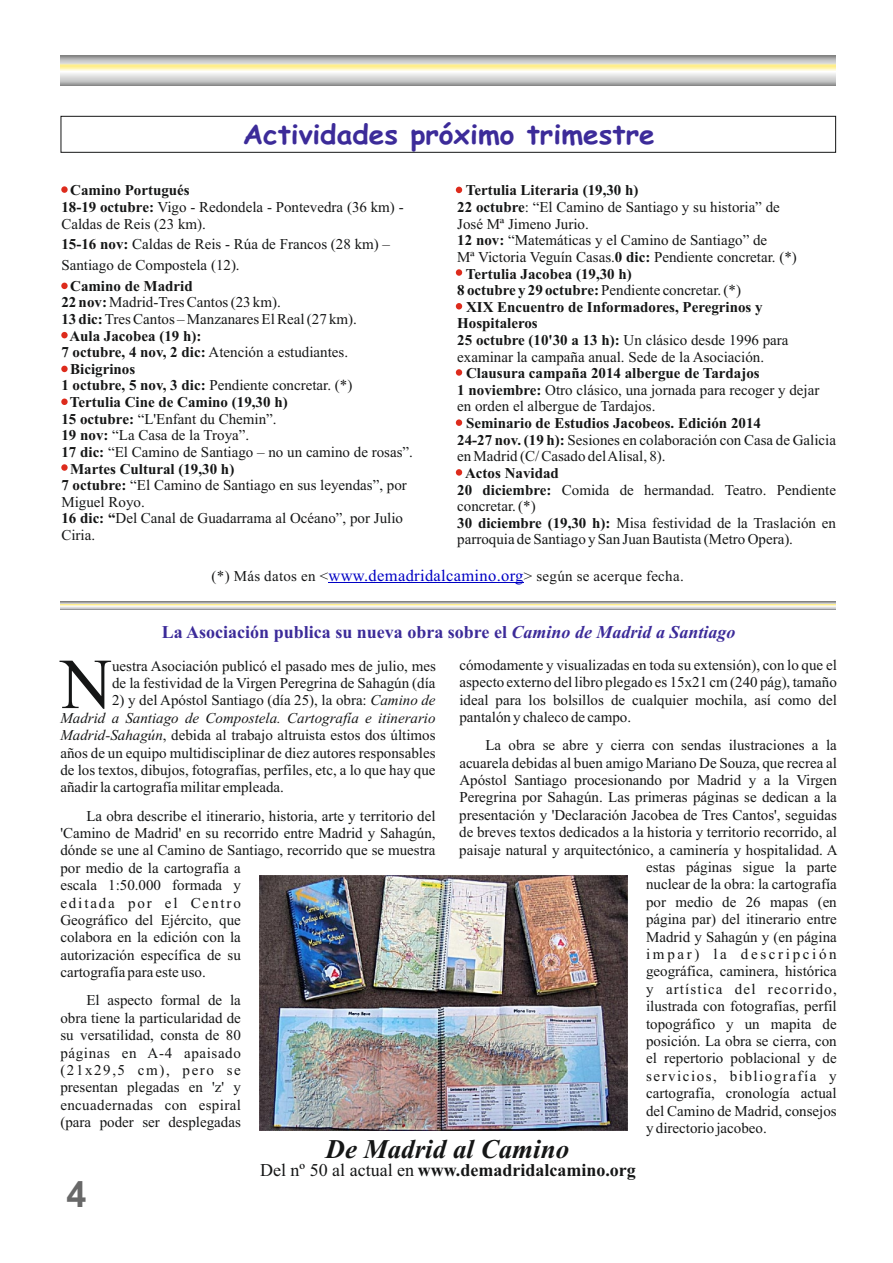
<style>
.page{position:relative;width:893px;height:1263px;background:#fff}
.page>*{position:absolute;margin:0;border:0;box-sizing:border-box;transform-origin:0 0}
.t1{font:71.55px "Times New Roman";color:#151616}
.t2{font:700 36px "Arial";color:#686868}
.t3{font:700 27px "Comic Sans MS";color:#3c2b99;scale:1.04 1}
.t4{font:italic 700 27px "Times New Roman";color:#151616}
.t5{font:700 18px "Times New Roman";color:#3c2b99}
.t6{font:700 18px "Times New Roman";color:#151616}
.t7{font:15px/16.6px "Times New Roman";color:#151616}
.t8{font:15px "Times New Roman";letter-spacing:.02em;color:#151616}
.t9{font:italic 15px "Times New Roman";color:#151616}
.t10{font:15px "Times New Roman";letter-spacing:.1em;color:#151616}
.t11{font:15px "Times New Roman";letter-spacing:.025em;color:#151616}
.t12{font:15px "Times New Roman";letter-spacing:.04em;color:#151616}
.t13{font:15px "Times New Roman";letter-spacing:.18em;color:#151616}
.t14{font:15px "Times New Roman";letter-spacing:.125em;color:#151616}
.t15{font:15px "Times New Roman";letter-spacing:.105em;color:#151616}
.s1{font-weight:700}
.s2{font-size:16.5px;color:#0000c4}
.s3{font-style:italic}
.s4{font-weight:400}
</style>
<div class="page">
<svg style="left:60px;top:601px;width:775px;height:8px;background:#d1cebd"></svg>
<div style="left:61px;top:116px;width:775px;height:36px;border:1px solid #151616"></div>
<svg style="left:60px;top:55px;width:775px;height:30px;background:#d3d1c1"></svg>
<hr style="left:328px;top:582px;width:196px;height:1px;background:#0000c4">
<svg style="left:61px;top:186px;width:7px;height:7px"></svg>
<img style="left:259px;top:875px;width:368px;height:255px">
<div style="left:61px;top:283px;width:7px;height:6px;background:#dd2b1c;border-radius:50%"></div>
<div style="left:61px;top:332px;width:7px;height:6px;background:#dd2b1c;border-radius:50%"></div>
<div style="left:61px;top:366px;width:7px;height:6px;background:#dd2b1c;border-radius:50%"></div>
<div style="left:61px;top:398px;width:7px;height:7px;background:#dd2b1c;border-radius:50%"></div>
<svg style="left:61px;top:464px;width:7px;height:7px"></svg>
<div style="left:456px;top:469px;width:6px;height:7px;background:#dd2b1c;border-radius:50%"></div>
<div style="left:456px;top:419px;width:6px;height:7px;background:#dd2b1c;border-radius:50%"></div>
<div style="left:456px;top:369px;width:6px;height:7px;background:#dd2b1c;border-radius:50%"></div>
<svg style="left:456px;top:303px;width:6px;height:6px"></svg>
<div style="left:456px;top:269px;width:6px;height:7px;background:#dd2b1c;border-radius:50%"></div>
<svg style="left:456px;top:187px;width:6px;height:6px"></svg>
<h3 class="t3" style="left:243px;top:122px;width:398px">Actividades próximo trimestre</h3>
<p class="t7" style="left:61px;top:184px;width:344px"><span class="s1">· Camino Portugués<br>18-19 octubre:</span> Vigo - Redondela - Pontevedra (36 km) -<br>Caldas de Reis (23 km).</p>
<p class="t7" style="left:61px;top:235px;width:330px;line-height:20.7px"><span class="s1">15-16 nov:</span> Caldas de Reis - Rúa de Francos (28 km) –<br>Santiago de Compostela (12).</p>
<p class="t7" style="left:61px;top:279px;width:353px"><span class="s1">· Camino de Madrid<br>22 nov:</span> Madrid-Tres Cantos (23 km).<br><span class="s1">13 dic:</span>Tres Cantos – Manzanares El Real (27 km).<br><span class="s1">· Aula Jacobea (19 h):<br>7 octubre, 4 nov, 2 dic:</span> Atención a estudiantes.<br><span class="s1">· Bicigrinos<br>1 octubre, 5 nov, 3 dic:</span> Pendiente concretar. (*)<br><span class="s1">· Tertulia Cine de Camino (19,30 h)<br>15 octubre:</span> “L'Enfant du Chemin”.<br><span class="s1">19 nov:</span> “La Casa de la Troya”.<br><span class="s1">17 dic:</span> “El Camino de Santiago – no un camino de rosas”. <span class="s1">· Martes Cultural (19,30 h)<br>7 octubre:</span> “El Camino de Santiago en sus leyendas”, por Miguel Royo.<br><span class="s1">16 dic: “</span>Del Canal de Guadarrama al Océano”, por Julio Ciria.</p>
<p class="t7" style="left:457px;top:184px;width:341px"><span class="s1">· Tertulia Literaria (19,30 h)<br>22 octubre</span>: “El Camino de Santiago y su historia” de José Mª Jimeno Jurio.<br><span class="s1">12 nov:</span> “Matemáticas y el Camino de Santiago” de<br>Mª Victoria Veguín Casas.<span class="s1">0 dic:</span> Pendiente concretar. (*) <span class="s1">· Tertulia Jacobea (19,30 h)<br>8 octubre y 29 octubre:</span> Pendiente concretar. (*)<br><span class="s1">· XIX Encuentro de Informadores, Peregrinos y Hospitaleros<br>25 octubre (10'30 a 13 h):</span> Un clásico desde 1996 para examinar la campaña anual. Sede de la Asociación.</p>
<p class="t7" style="left:457px;top:366px;width:364px"><span class="s1">· Clausura campaña 2014 albergue de Tardajos<br>1 noviembre:</span> Otro clásico, una jornada para recoger y dejar en orden el albergue de Tardajos.</p>
<p class="t7" style="left:457px;top:416px;width:380px"><span class="s1">· Seminario de Estudios Jacobeos. Edición 2014<br>24-27 nov. (19 h):</span> Sesiones en colaboración con Casa de Galicia en Madrid (C/ Casado del Alisal, 8).</p>
<p class="t7" style="left:457px;top:466px;width:380px"><span class="s1">· Actos Navidad<br>20 diciembre:</span> Comida de hermandad. Teatro. Pendiente concretar. (*)<br><span class="s1">30 diciembre (19,30 h):</span> Misa festividad de la Traslación en parroquia de Santiago y San Juan Bautista (Metro Opera).</p>
<p class="t8" style="left:212px;top:571px;width:474px">(*) Más datos en &lt;<span class="s2">www.demadridalcamino.org</span>&gt; según se acerque fecha.</p>
<p class="t5" style="left:162px;top:626px;width:575px">La Asociación publica su nueva obra sobre el <span class="s3">Camino de Madrid a Santiago</span></p>
<p class="t7" style="left:112px;top:659px;width:325px">uestra Asociación publicó el pasado mes de julio, mes</p>
<p class="t7" style="left:459px;top:658px;width:379px">cómodamente y visualizadas en toda su extensión), con lo que el</p>
<p class="t7" style="left:112px;top:676px;width:325px">de la festividad de la Virgen Peregrina de Sahagún (día</p>
<p class="t7" style="left:459px;top:675px;width:379px">aspecto externo del libro plegado es 15x21 cm (240 pág), tamaño</p>
<h1 class="t1" style="left:60px;top:658px;width:53px">N</h1>
<p class="t7" style="left:112px;top:693px;width:325px">2) y del Apóstol Santiago (día 25), la obra: <span class="s3">Camino de</span></p>
<p class="t7" style="left:459px;top:693px;width:379px">ideal para los bolsillos de cualquier mochila, así como del</p>
<p class="t9" style="left:60px;top:712px;width:377px">Madrid a Santiago de Compostela. Cartografía e itinerario</p>
<p class="t7" style="left:459px;top:710px;width:173px">pantalón y chaleco de campo.</p>
<p class="t7" style="left:60px;top:728px;width:377px"><span class="s3">Madrid-Sahagún</span>, debida al trabajo altruista estos dos últimos</p>
<p class="t7" style="left:485px;top:738px;width:353px">La obra se abre y cierra con sendas ilustraciones a la</p>
<p class="t7" style="left:60px;top:746px;width:377px">años de un equipo multidisciplinar de diez autores responsables</p>
<p class="t7" style="left:459px;top:756px;width:379px">acuarela debidas al buen amigo Mariano De Souza, que recrea al</p>
<p class="t7" style="left:60px;top:763px;width:377px">de los textos, dibujos, fotografías, perfiles, etc, a lo que hay que</p>
<p class="t7" style="left:459px;top:773px;width:379px">Apóstol Santiago procesionando por Madrid y a la Virgen</p>
<p class="t7" style="left:60px;top:780px;width:225px">añadir la cartografía militar empleada.</p>
<p class="t7" style="left:459px;top:790px;width:379px">Peregrina por Sahagún. Las primeras páginas se dedican a la</p>
<p class="t7" style="left:86px;top:809px;width:351px">La obra describe el itinerario, historia, arte y territorio del</p>
<p class="t7" style="left:459px;top:808px;width:379px">presentación y 'Declaración Jacobea de Tres Cantos', seguidas</p>
<p class="t7" style="left:60px;top:826px;width:377px">'Camino de Madrid' en su recorrido entre Madrid y Sahagún,</p>
<p class="t7" style="left:459px;top:825px;width:379px">de breves textos dedicados a la historia y territorio recorrido, al</p>
<p class="t7" style="left:60px;top:843px;width:377px">dónde se une al Camino de Santiago, recorrido que se muestra</p>
<p class="t7" style="left:459px;top:843px;width:380px">paisaje natural y arquitectónico, a caminería y hospitalidad. A</p>
<p class="t7" style="left:60px;top:861px;width:182px">por medio de la cartografía a</p>
<p class="t7" style="left:646px;top:860px;width:192px">estas páginas sigue la parte</p>
<p class="t7" style="left:60px;top:878px;width:182px">escala 1:50.000 formada y</p>
<p class="t7" style="left:646px;top:877px;width:192px">nuclear de la obra: la cartografía</p>
<p class="t14" style="left:60px;top:897px;width:182px">editada por el Centro</p>
<p class="t7" style="left:646px;top:895px;width:192px">por medio de 26 mapas (en</p>
<p class="t7" style="left:60px;top:913px;width:182px">Geográfico del Ejército, que</p>
<p class="t7" style="left:646px;top:912px;width:192px">página par) del itinerario entre</p>
<p class="t7" style="left:60px;top:930px;width:182px">colabora en la edición con la</p>
<p class="t7" style="left:646px;top:930px;width:192px">Madrid y Sahagún y (en página</p>
<p class="t7" style="left:60px;top:948px;width:182px">autorización específica de su</p>
<p class="t13" style="left:646px;top:948px;width:192px">impar) la descripción</p>
<p class="t7" style="left:60px;top:965px;width:147px">cartografía para este uso.</p>
<p class="t7" style="left:646px;top:964px;width:192px;line-height:17.4px">geográfica, caminera, histórica y artística del recorrido,</p>
<p class="t7" style="left:86px;top:993px;width:156px">El aspecto formal de la</p>
<p class="t7" style="left:646px;top:999px;width:192px">ilustrada con fotografías, perfil</p>
<p class="t7" style="left:60px;top:1011px;width:182px">obra tiene la particularidad de</p>
<p class="t7" style="left:646px;top:1017px;width:192px">topográfico y un mapita de</p>
<p class="t7" style="left:60px;top:1028px;width:182px">su versatilidad, consta de 80</p>
<p class="t7" style="left:646px;top:1034px;width:192px">posición. La obra se cierra, con</p>
<p class="t12" style="left:60px;top:1047px;width:182px">páginas en A-4 apaisado</p>
<p class="t7" style="left:646px;top:1051px;width:192px">el repertorio poblacional y de</p>
<p class="t15" style="left:60px;top:1064px;width:182px">(21x29,5 cm), pero se</p>
<p class="t10" style="left:646px;top:1070px;width:192px">servicios, bibliografía y</p>
<p class="t7" style="left:60px;top:1080px;width:182px">presentan plegadas en 'z' y</p>
<p class="t7" style="left:646px;top:1086px;width:192px">cartografía, cronología actual</p>
<p class="t11" style="left:60px;top:1099px;width:182px">encuadernadas con espiral</p>
<p class="t7" style="left:646px;top:1104px;width:192px">del Camino de Madrid, consejos</p>
<p class="t7" style="left:60px;top:1115px;width:182px">(para poder ser desplegadas</p>
<p class="t7" style="left:646px;top:1121px;width:122px">y directorio jacobeo.</p>
<h2 class="t2" style="left:66px;top:1181px;width:22px">4</h2>
<h3 class="t4" style="left:325px;top:1140px;width:245px">De Madrid al Camino</h3>
<p class="t6" style="left:260px;top:1163px;width:377px"><span class="s4">Del nº 50 al actual en</span> www.demadridalcamino.org</p>
</div>
